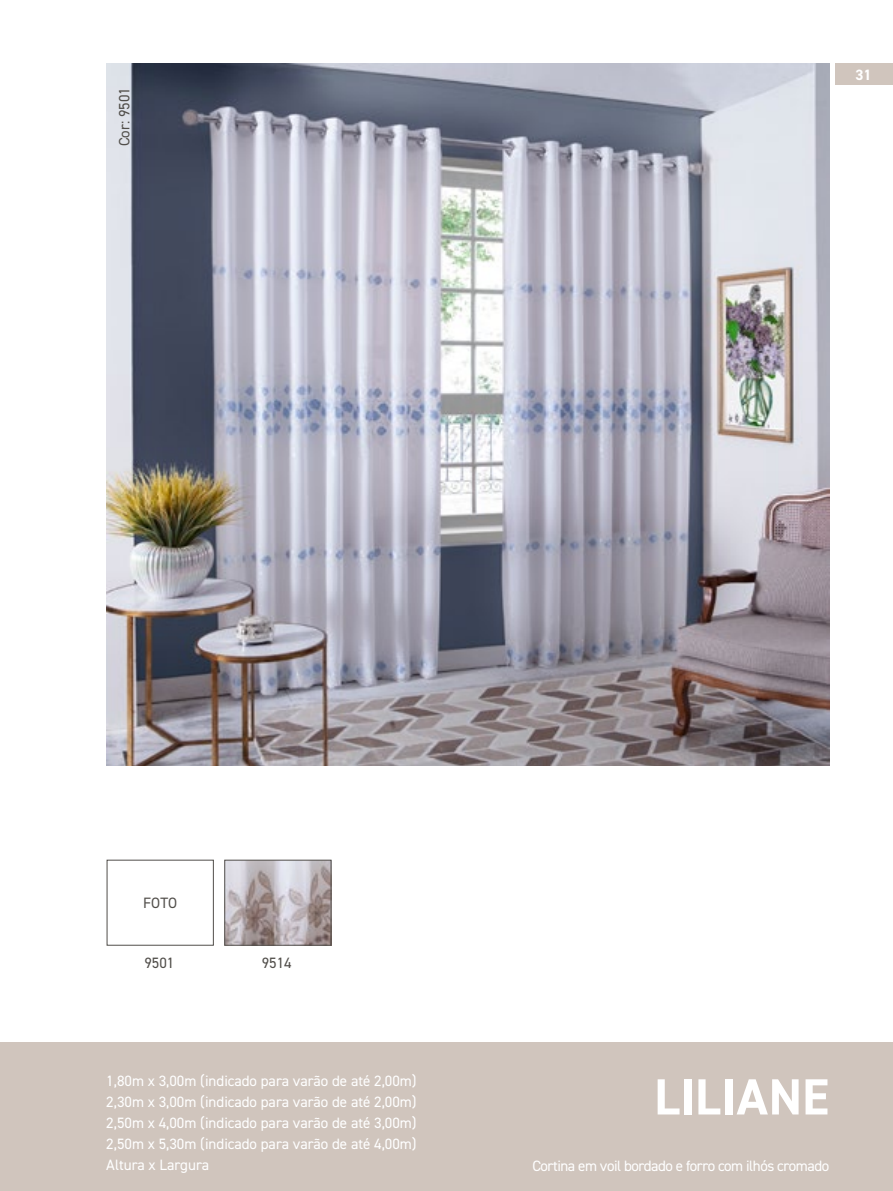
<style>
.page{position:relative;width:893px;height:1191px;background:#fff}
.page>*{position:absolute;margin:0;border:0;box-sizing:border-box;transform-origin:0 0}
.t1{font:700 51px "DIN2014";letter-spacing:.01em;color:#fff}
.t2{font:15px/21px "DIN2014";letter-spacing:-.01em;color:#fff;text-align:justify}
.t3{font:15px "DIN2014";letter-spacing:-.03em;color:#fff}
.t4{font:15px "DIN2014";color:#514e4a}
.t5{font:700 15px "DIN2014";color:#fff}
</style>
<div class="page">
<div style="left:0;top:1042px;width:893px;height:149px;background:#d0c5bd"></div>
<img style="left:106px;top:64px;width:723px;height:701px">
<img style="left:226px;top:861px;width:103px;height:82px">
<div style="left:224px;top:859px;width:107px;height:86px;border:1px solid #514e4a"></div>
<div style="left:836px;top:64px;width:57px;height:21px;background:#d0c5bd"></div>
<p class="t4" style="left:115px;top:146px;width:61px;rotate:-90deg">Cor: 9501</p>
<p class="t5" style="left:855px;top:65px;width:18px">31</p>
<p class="t4" style="left:143px;top:893px;width:36px">FOTO</p>
<p class="t4" style="left:144px;top:953px;width:31px">9501</p>
<p class="t4" style="left:262px;top:953px;width:31px">9514</p>
<p class="t2" style="left:106px;top:1070px;width:312px">1,80m x 3,00m (indicado para varão de até 2,00m)<br>2,30m x 3,00m (indicado para varão de até 2,00m)<br>2,50m x 4,00m (indicado para varão de até 3,00m)<br>2,50m x 5,30m (indicado para varão de até 4,00m)<br>Altura x Largura</p>
<h1 class="t1" style="left:654px;top:1063px;width:176px">LILIANE</h1>
<p class="t3" style="left:532px;top:1156px;width:298px">Cortina em voil bordado e forro com ilhós cromado</p>
</div>
